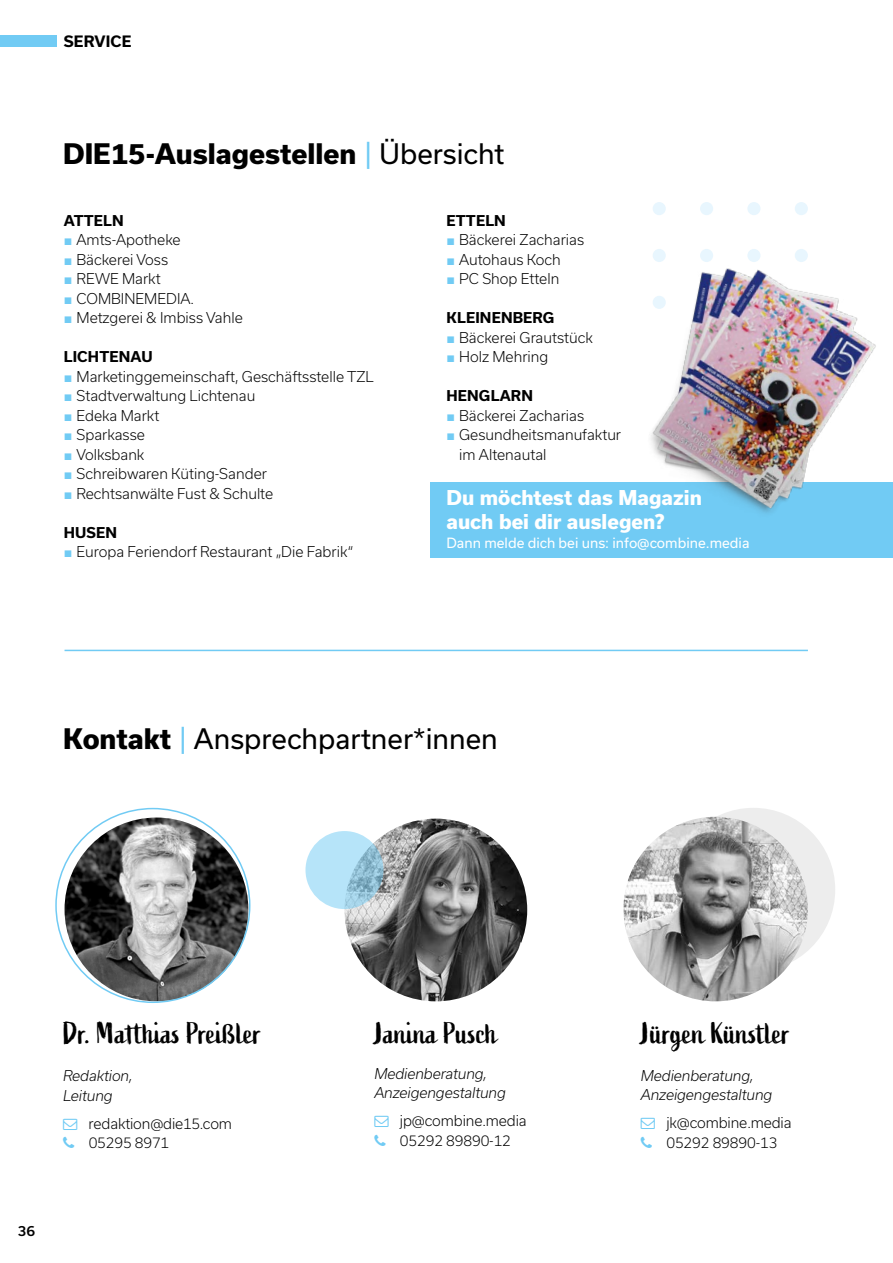
<style>
.page{position:relative;width:893px;height:1263px;background:#fff}
.page>*{position:absolute;margin:0;border:0;box-sizing:border-box;transform-origin:0 0}
.t1{font:30px "Active";color:#000}
.t2{font:800 27px "Usual";color:#000}
.t3{font:27px "Usual";color:#000}
.t4{font:800 19.5px/23.4px "Usual";color:#fff}
.t5{font:700 15px "Usual";letter-spacing:.015em;color:#000}
.t6{font:300 14.25px/19.5px "Usual";color:#000}
.t7{font:italic 300 14.25px/19.5px "Usual";letter-spacing:-.01em;color:#000}
.t8{font:700 14.25px "Usual";letter-spacing:.015em;color:#000}
.t9{font:13.5px "Usual";color:#fff}
.t10{font:500 13.5px "Usual";color:#000}
.s1{font-weight:400;color:#71cbf4}
.s2{font-weight:400}
.s3{font-family:"Arial";font-weight:400;color:#71cbf4}
.s4{font-weight:800}
.s5{color:#71cbf4}
</style>
<div class="page">
<div style="left:0;top:36px;width:56px;height:11px;background:#71cbf4"></div>
<div style="left:430px;top:482px;width:463px;height:75px;background:#71cbf4"></div>
<svg style="left:653px;top:202px;width:155px;height:13px"></svg>
<img style="left:650px;top:249px;width:226px;height:264px">
<div style="left:671px;top:808px;width:164px;height:163px;background:#ededed;border-radius:50%"></div>
<img style="left:344px;top:819px;width:183px;height:182px;border-radius:91px">
<img style="left:623px;top:817px;width:185px;height:184px;border-radius:92px">
<img style="left:65px;top:817px;width:183px;height:184px;border-radius:92px">
<svg style="left:305px;top:831px;width:78px;height:78px;background:#aad8ed"></svg>
<hr style="left:65px;top:650px;width:743px;height:1px;background:#71cbf4">
<p class="t5" style="left:64px;top:33px;width:69px">SERVICE</p>
<h2 class="t2" style="left:63px;top:138px;width:443px">DIE15-Auslagestellen <span class="s1">|</span> <span class="s2">Übersicht</span></h2>
<p class="t8" style="left:64px;top:212px;width:62px">ATTELN</p>
<p class="t6" style="left:64px;top:230px;width:119px"><span class="s3">■</span> Amts-Apotheke</p>
<p class="t6" style="left:64px;top:249px;width:106px"><span class="s3">■</span> Bäckerei Voss</p>
<p class="t6" style="left:64px;top:269px;width:98px"><span class="s3">■</span> REWE Markt</p>
<p class="t6" style="left:64px;top:288px;width:132px"><span class="s3">■</span> COMBINEMEDIA.</p>
<p class="t6" style="left:64px;top:308px;width:181px"><span class="s3">■</span> Metzgerei &amp; Imbiss Vahle</p>
<p class="t8" style="left:64px;top:349px;width:91px">LICHTENAU</p>
<p class="t6" style="left:64px;top:366px;width:312px"><span class="s3">■</span> Marketinggemeinschaft, Geschäftsstelle TZL</p>
<p class="t6" style="left:64px;top:386px;width:193px"><span class="s3">■</span> Stadtverwaltung Lichtenau</p>
<p class="t6" style="left:64px;top:405px;width:97px"><span class="s3">■</span> Edeka Markt</p>
<p class="t6" style="left:64px;top:425px;width:83px"><span class="s3">■</span> Sparkasse</p>
<p class="t6" style="left:64px;top:444px;width:82px"><span class="s3">■</span> Volksbank</p>
<p class="t6" style="left:64px;top:464px;width:205px"><span class="s3">■</span> Schreibwaren Küting-Sander</p>
<p class="t6" style="left:64px;top:483px;width:211px"><span class="s3">■</span> Rechtsanwälte Fust &amp; Schulte</p>
<p class="t8" style="left:64px;top:524px;width:55px">HUSEN</p>
<p class="t6" style="left:64px;top:542px;width:291px"><span class="s3">■</span> Europa Feriendorf Restaurant „Die Fabrik“</p>
<p class="t8" style="left:446px;top:212px;width:61px">ETTELN</p>
<p class="t6" style="left:446px;top:230px;width:139px"><span class="s3">■</span> Bäckerei Zacharias</p>
<p class="t6" style="left:446px;top:249px;width:116px"><span class="s3">■</span> Autohaus Koch</p>
<p class="t6" style="left:446px;top:269px;width:114px"><span class="s3">■</span> PC Shop Etteln</p>
<p class="t8" style="left:446px;top:310px;width:110px">KLEINENBERG</p>
<p class="t6" style="left:446px;top:327px;width:148px"><span class="s3">■</span> Bäckerei Grautstück</p>
<p class="t6" style="left:446px;top:347px;width:103px"><span class="s3">■</span> Holz Mehring</p>
<p class="t8" style="left:446px;top:388px;width:88px">HENGLARN</p>
<p class="t6" style="left:446px;top:405px;width:139px"><span class="s3">■</span> Bäckerei Zacharias</p>
<p class="t6" style="left:459px;top:425px;width:164px;text-indent:-13px"><span class="s3">■</span> Gesundheitsmanufaktur im Altenautal</p>
<h3 class="t4" style="left:446px;top:486px;width:257px">Du möchtest das Magazin auch bei dir auslegen?</h3>
<p class="t9" style="left:446px;top:535px;width:305px">Dann melde dich bei uns: info@combine.media</p>
<h2 class="t3" style="left:63px;top:723px;width:436px"><span class="s4">Kontakt</span> <span class="s5">|</span> Ansprechpartner*innen</h2>
<h1 class="t1" style="left:63px;top:1015px;width:200px">Dr. Matthias Preißler</h1>
<h1 class="t1" style="left:374px;top:1015px;width:124px">Janina Pusch</h1>
<h1 class="t1" style="left:641px;top:1015px;width:151px">Jürgen Künstler</h1>
<p class="t7" style="left:641px;top:1066px;width:133px">Medienberatung,<br>Anzeigengestaltung</p>
<p class="t6" style="left:666px;top:1113px;width:127px">jk@combine.media<br>05292 89890-13</p>
<p class="t7" style="left:374px;top:1064px;width:133px">Medienberatung,<br>Anzeigengestaltung</p>
<p class="t6" style="left:400px;top:1111px;width:128px">jp@combine.media<br>05292 89890-12</p>
<p class="t7" style="left:63px;top:1066px;width:71px">Redaktion,<br>Leitung</p>
<p class="t6" style="left:89px;top:1114px;width:145px">redaktion@die15.com<br>05295 8971</p>
<p class="t10" style="left:18px;top:1223px;width:19px">36</p>
</div>
